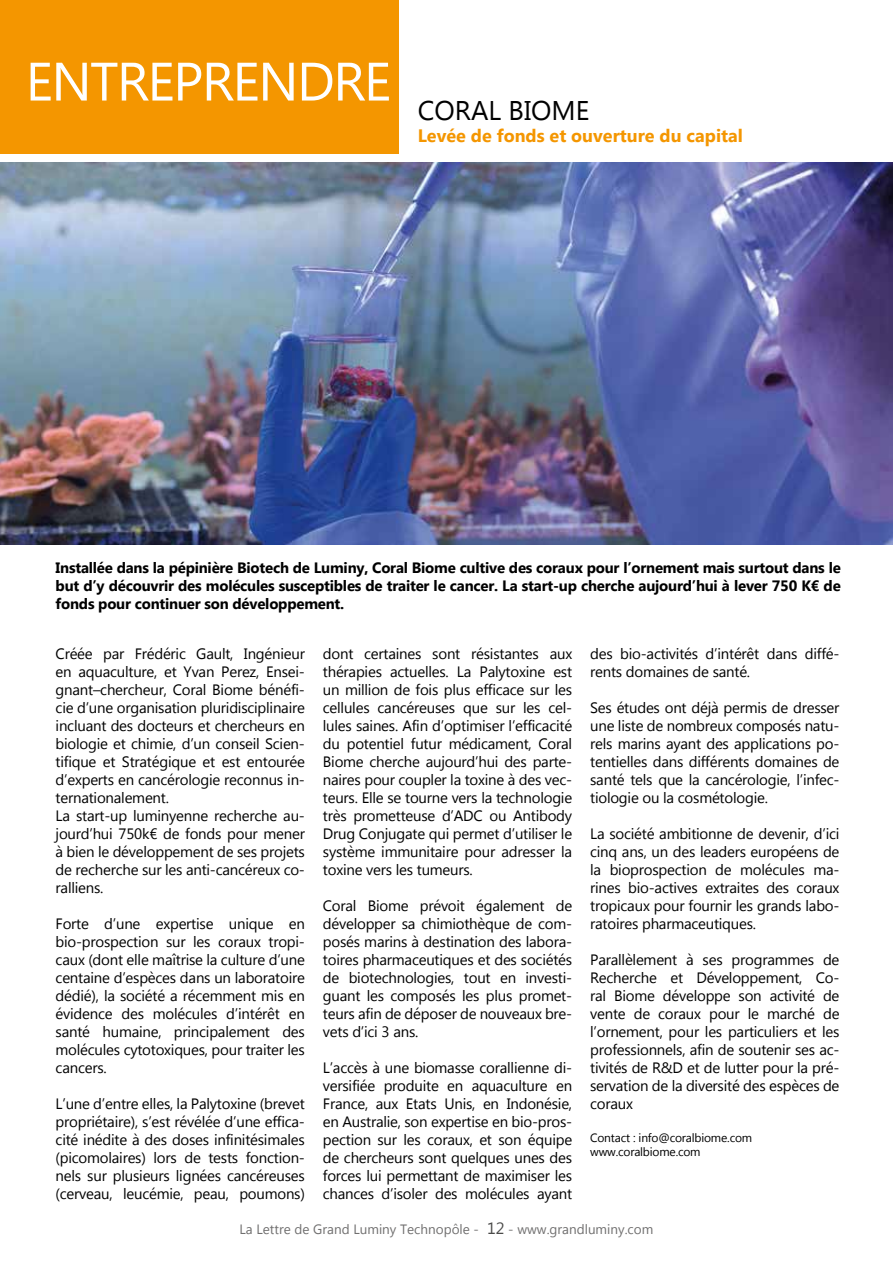
<style>
.page{position:relative;width:893px;height:1263px;background:#fff}
.page>*{position:absolute;margin:0;border:0;box-sizing:border-box;transform-origin:0 0}
.t1{font:54px "Microsoft New Tai Lue";letter-spacing:-.03em;color:#fff}
.t2{font:27px "Microsoft New Tai Lue";color:#000}
.t3{font:700 18px "Microsoft New Tai Lue";color:#f49600}
.t4{font:15px/18px "Microsoft New Tai Lue";letter-spacing:-.015em;color:#000;text-align:justify}
.t5{font:700 15px/18px "Microsoft New Tai Lue";letter-spacing:-.015em;color:#000;text-align:justify}
.t6{font:13.5px "Microsoft New Tai Lue";color:#706f6f}
.t7{font:12px/14.4px "Microsoft New Tai Lue";letter-spacing:-.015em;color:#000}
.s1{font-size:16.2px;color:#4a4a49}
</style>
<div class="page">
<div style="left:0;top:0;width:399px;height:154px;background:#f49600"></div>
<img style="left:0;top:163px;width:893px;height:381px">
<h1 class="t1" style="left:26px;top:50px;width:367px">ENTREPRENDRE</h1>
<h2 class="t2" style="left:418px;top:95px;width:173px">CORAL BIOME</h2>
<p class="t3" style="left:418px;top:125px;width:327px">Levée de fonds et ouverture du capital</p>
<p class="t5" style="left:56px;top:559px;width:787px">Installée dans la pépinière Biotech de Luminy, Coral Biome cultive des coraux pour l’ornement mais surtout dans le but d’y découvrir des molécules susceptibles de traiter le cancer. La start-up cherche aujourd’hui à lever 750 K€ de fonds pour continuer son développement.</p>
<p class="t4" style="left:56px;top:646px;width:251px;text-align:left">Créée par Frédéric Gault, Ingénieur en aquaculture, et Yvan Perez, Ensei&shy;gnant–chercheur, Coral Biome bénéfi&shy;cie d’une organisation pluridisciplinaire incluant des docteurs et chercheurs en biologie et chimie, d’un conseil Scien&shy;tifique et Stratégique et est entourée d’experts en cancérologie reconnus in&shy;ternationalement.<br>La start-up luminyenne recherche au&shy;jourd’hui 750k€ de fonds pour mener à bien le développement de ses projets de recherche sur les anti-cancéreux co&shy;ralliens.</p>
<p class="t4" style="left:56px;top:916px;width:251px">Forte d’une expertise unique en bio-prospection sur les coraux tropi&shy;caux (dont elle maîtrise la culture d’une centaine d’espèces dans un laboratoire dédié), la société a récemment mis en évidence des molécules d’intérêt en santé humaine, principalement des molécules cytotoxiques, pour traiter les cancers.</p>
<p class="t4" style="left:56px;top:1096px;width:251px">L’une d’entre elles, la Palytoxine (brevet propriétaire), s’est révélée d’une effica&shy;cité inédite à des doses infinitésimales (picomolaires) lors de tests fonction&shy;nels sur plusieurs lignées cancéreuses (cerveau, leucémie, peau, poumons)</p>
<p class="t4" style="left:323px;top:646px;width:251px">dont certaines sont résistantes aux thérapies actuelles. La Palytoxine est un million de fois plus efficace sur les cellules cancéreuses que sur les cel&shy;lules saines. Afin d’optimiser l’efficacité du potentiel futur médicament, Coral Biome cherche aujourd’hui des parte&shy;naires pour coupler la toxine à des vec&shy;teurs. Elle se tourne vers la technologie très prometteuse d’ADC ou Antibody Drug Conjugate qui permet d’utiliser le système immunitaire pour adresser la toxine vers les tumeurs.</p>
<p class="t4" style="left:323px;top:898px;width:251px">Coral Biome prévoit également de développer sa chimiothèque de com&shy;posés marins à destination des labora&shy;toires pharmaceutiques et des sociétés de biotechnologies, tout en investi&shy;guant les composés les plus promet&shy;teurs afin de déposer de nouveaux bre&shy;vets d’ici 3 ans.</p>
<p class="t4" style="left:323px;top:1060px;width:251px">L’accès à une biomasse corallienne di&shy;versifiée produite en aquaculture en France, aux Etats Unis, en Indonésie, en Australie, son expertise en bio-pros&shy;pection sur les coraux, et son équipe de chercheurs sont quelques unes des forces lui permettant de maximiser les chances d’isoler des molécules ayant</p>
<p class="t4" style="left:590px;top:646px;width:251px">des bio-activités d’intérêt dans diffé&shy;rents domaines de santé.</p>
<p class="t4" style="left:590px;top:700px;width:251px">Ses études ont déjà permis de dresser une liste de nombreux composés natu&shy;rels marins ayant des applications po&shy;tentielles dans différents domaines de santé tels que la cancérologie, l’infec&shy;tiologie ou la cosmétologie.</p>
<p class="t4" style="left:590px;top:826px;width:251px">La société ambitionne de devenir, d’ici cinq ans, un des leaders européens de la bioprospection de molécules ma&shy;rines bio-actives extraites des coraux tropicaux pour fournir les grands labo&shy;ratoires pharmaceutiques.</p>
<p class="t4" style="left:590px;top:952px;width:251px">Parallèlement à ses programmes de Recherche et Développement, Co&shy;ral Biome développe son activité de vente de coraux pour le marché de l’ornement, pour les particuliers et les professionnels, afin de soutenir ses ac&shy;tivités de R&amp;D et de lutter pour la pré&shy;servation de la diversité des espèces de coraux</p>
<p class="t7" style="left:590px;top:1131px;width:163px">Contact : info@coralbiome.com www.coralbiome.com</p>
<p class="t6" style="left:240px;top:1221px;width:415px">La Lettre de Grand Luminy Technopôle - <span class="s1">12</span> - www.grandluminy.com</p>
</div>
